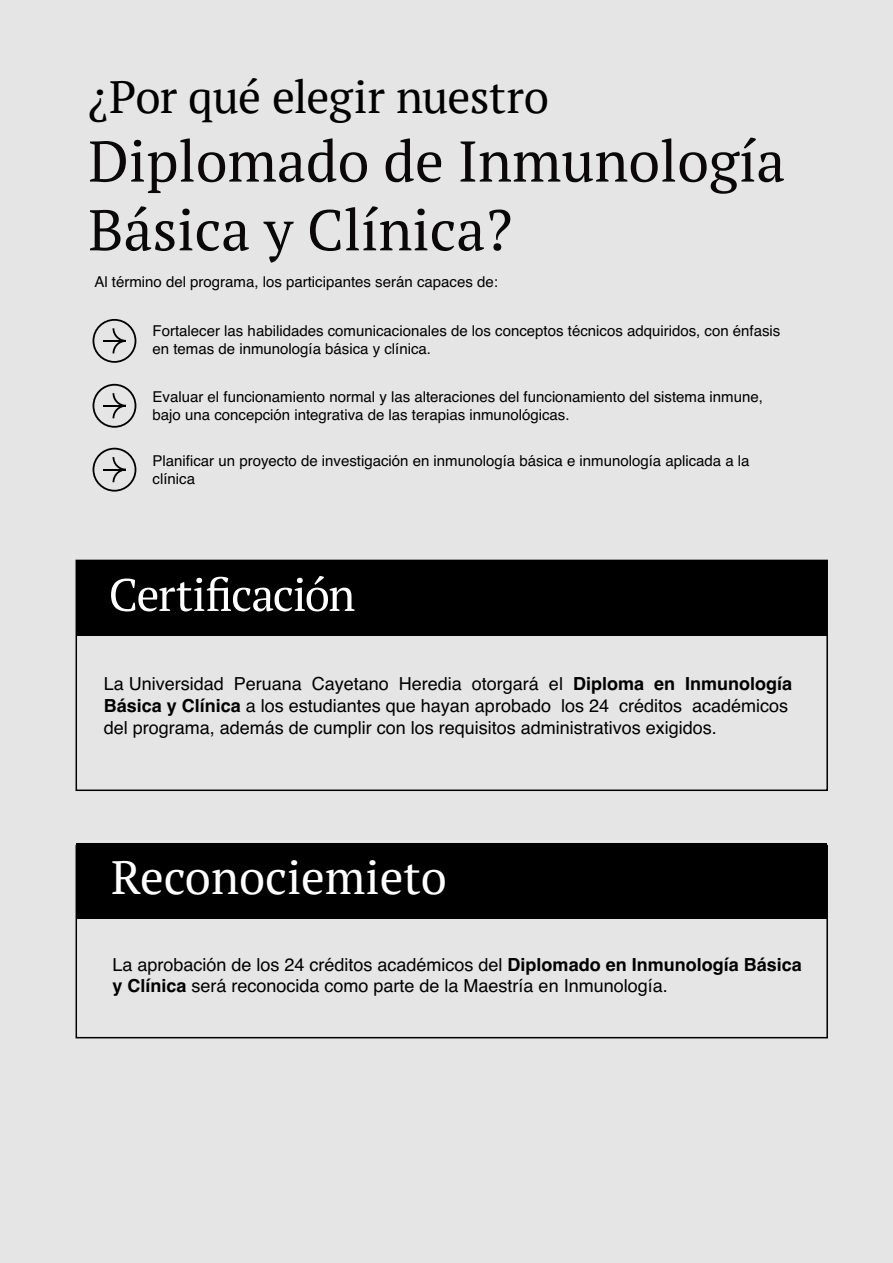
<style>
.page{position:relative;width:893px;height:1263px;background:#e5e5e5}
.page>*{position:absolute;margin:0;border:0;box-sizing:border-box;transform-origin:0 0}
.t1{font:57.3px/68.7px "PT Serif";color:#0a0808}
.t2{font:47.1px "PT Serif";color:#fff}
.t3{font:45.6px "PT Serif";letter-spacing:-.015em;color:#000}
.t4{font:18px/21.6px "Helvetica";color:#000}
.t5{font:15px/18px "Helvetica";color:#000}
.s1{font-weight:700}
</style>
<div class="page">
<div style="left:76px;top:560px;width:751px;height:76px;background:#000"></div>
<div style="left:76px;top:560px;width:752px;height:231px;border:2px solid #000"></div>
<svg style="left:111px;top:576px;width:243px;height:35px"></svg>
<svg style="left:93px;top:319px;width:43px;height:44px"></svg>
<svg style="left:93px;top:384px;width:43px;height:44px"></svg>
<svg style="left:93px;top:448px;width:43px;height:44px"></svg>
<div style="left:76px;top:843px;width:751px;height:76px;background:#000"></div>
<div style="left:76px;top:845px;width:752px;height:193px;border:2px solid #000"></div>
<h3 class="t3" style="left:88px;top:67px;width:462px">¿Por qué elegir nuestro</h3>
<h1 class="t1" style="left:88px;top:126px;width:698px">Diplomado de Inmunología<br>Básica y Clínica?</h1>
<p class="t5" style="left:94px;top:273px;width:405px">Al término del programa, los participantes serán capaces de:</p>
<p class="t5" style="left:153px;top:322px;width:629px">Fortalecer las habilidades comunicacionales de los conceptos técnicos adquiridos, con énfasis en temas de inmunología básica y clínica.</p>
<p class="t5" style="left:153px;top:389px;width:612px">Evaluar el funcionamiento normal y las alteraciones del funcionamiento del sistema inmune, bajo una concepción integrativa de las terapias inmunológicas.</p>
<p class="t5" style="left:153px;top:452px;width:598px">Planificar un proyecto de investigación en inmunología básica e inmunología aplicada a la clínica</p>
<p class="t4" style="left:104px;top:674px;width:690px">La Universidad Peruana Cayetano Heredia otorgará el <span class="s1">Diploma en Inmunología<br>Básica y Clínica</span> a los estudiantes que hayan aprobado los 24 créditos académicos del programa, además de cumplir con los requisitos administrativos exigidos.</p>
<h2 class="t2" style="left:111px;top:847px;width:337px">Reconociemieto</h2>
<p class="t4" style="left:112px;top:954px;width:691px">La aprobación de los 24 créditos académicos del <span class="s1">Diplomado en Inmunología Básica y Clínica</span> será reconocida como parte de la Maestría en Inmunología.</p>
</div>
